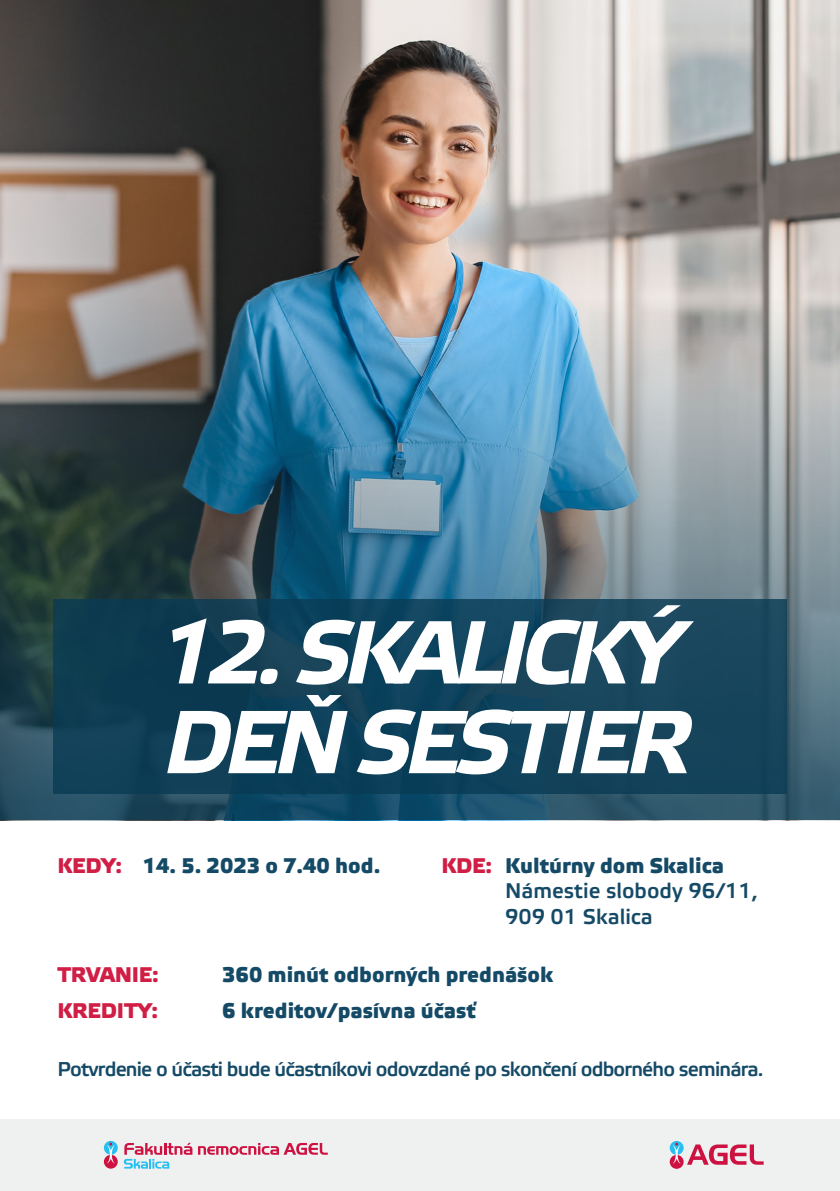
<style>
.page{position:relative;width:840px;height:1191px;background:#fff}
.page>*{position:absolute;margin:0;border:0;box-sizing:border-box;transform-origin:0 0}
.t1{font:italic 700 89.2px "Elektra Text Pro";letter-spacing:-.07em;color:#fff}
.t2{font:700 21.2px "Elektra Medium Pro";color:#154a67}
.t3{font:21.2px/25.4px "Elektra Medium Pro";color:#154a67}
.t4{font:700 21.2px "Elektra Medium Pro";letter-spacing:-.01em;color:#d01e45}
.t5{font:700 20px "Elektra Light Pro";letter-spacing:-.04em;color:#154a67}
</style>
<div class="page">
<img style="left:0;top:0;width:839px;height:59px">
<img style="left:0;top:59px;width:839px;height:761px">
<div style="left:0;top:1119px;width:839px;height:72px;background:#eff1f0"></div>
<svg style="left:669px;top:1141px;width:14px;height:13px"></svg>
<svg style="left:669px;top:1154px;width:14px;height:14px"></svg>
<svg style="left:672px;top:1142px;width:8px;height:22px"></svg>
<svg style="left:687px;top:1144px;width:76px;height:20px"></svg>
<svg style="left:198px;top:1143px;width:129px;height:11px"></svg>
<svg style="left:124px;top:1142px;width:68px;height:26px"></svg>
<svg style="left:104px;top:1140px;width:14px;height:14px"></svg>
<div style="left:104px;top:1154px;width:14px;height:14px;background:#cd1141;border-radius:50%"></div>
<svg style="left:106px;top:1142px;width:9px;height:21px"></svg>
<div style="left:53px;top:599px;width:733px;height:194px;background:#11425a"></div>
<p class="t1" style="left:159px;top:603px;width:523px">12. SKALICKÝ</p>
<p class="t1" style="left:164px;top:693px;width:528px">DEŇ SESTIER</p>
<p class="t4" style="left:57px;top:853px;width:66px">KEDY:</p>
<p class="t2" style="left:143px;top:853px;width:239px">14. 5. 2023 o 7.40 hod.</p>
<p class="t4" style="left:441px;top:854px;width:52px">KDE:</p>
<p class="t2" style="left:505px;top:853px;width:220px">Kultúrny dom Skalica</p>
<p class="t3" style="left:505px;top:879px;width:254px">Námestie slobody 96/11,<br>909 01 Skalica</p>
<p class="t4" style="left:57px;top:963px;width:103px">TRVANIE:</p>
<p class="t4" style="left:57px;top:998px;width:102px">KREDITY:</p>
<p class="t2" style="left:222px;top:963px;width:332px">360 minút odborných prednášok</p>
<p class="t2" style="left:222px;top:998px;width:255px">6 kreditov/pasívna účasť</p>
<p class="t5" style="left:57px;top:1058px;width:707px">Potvrdenie o účasti bude účastníkovi odovzdané po skončení odborného seminára.</p>
</div>
